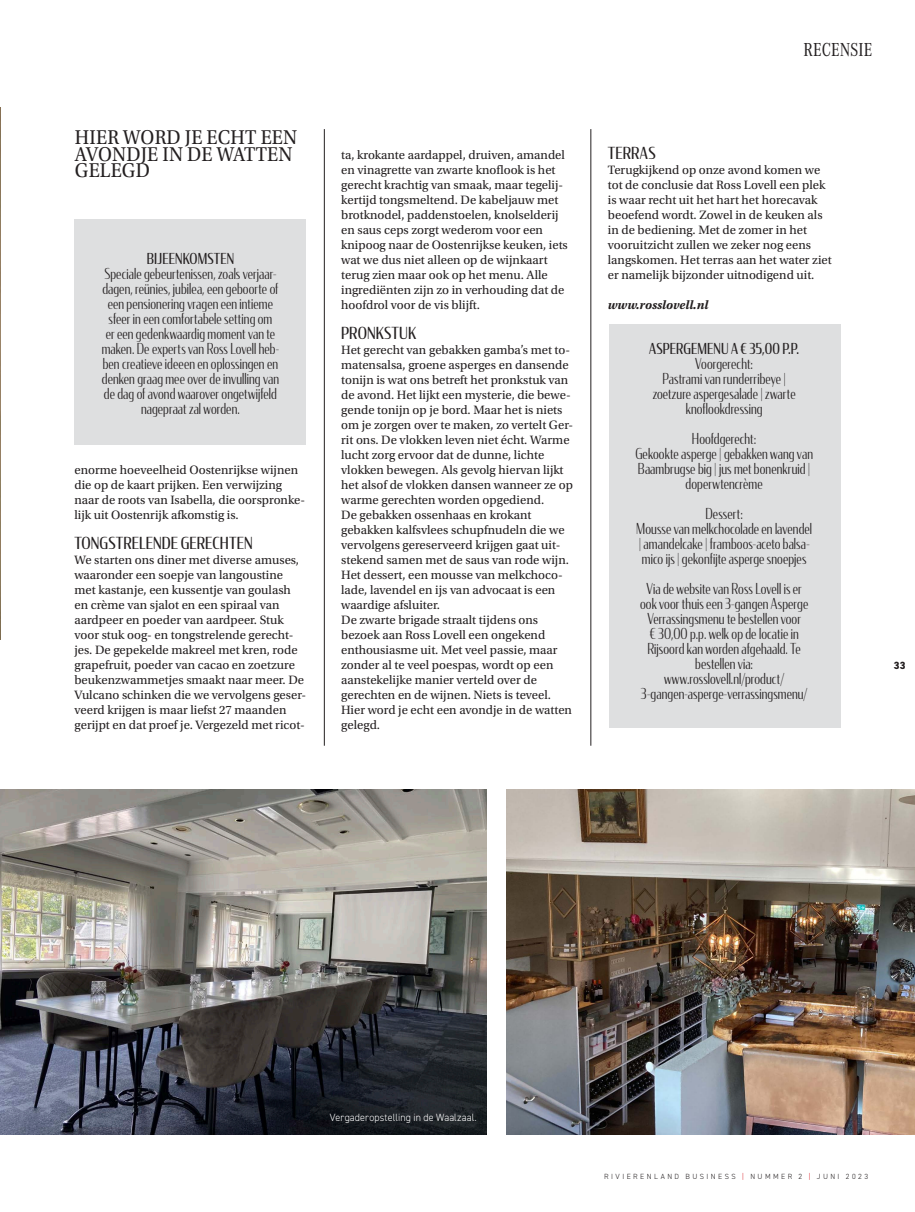
<style>
.page{position:relative;width:915px;height:1212px;background:#fff}
.page>*{position:absolute;margin:0;border:0;box-sizing:border-box;transform-origin:0 0}
.t1{font:21px/16.5px "Utopia Std";letter-spacing:.01em;color:#231f20;scale:.91 1}
.t2{font:19.5px "Corporate A Cond Pro";color:#231f20}
.t3{font:16.5px "Condor Cond";letter-spacing:.005em;color:#231f20}
.t4{font:300 15px/15px "Condor Cond";letter-spacing:.01em;color:#231f20;text-align:center;scale:.95 1}
.t5{font:15px "Condor Cond";letter-spacing:.005em;color:#231f20;scale:.95 1}
.t6{font:12.75px/15px "Utopia Std";color:#231f20}
.t7{font:italic 700 12.75px "Utopia Std";color:#231f20}
.t8{font:300 10.5px "DIN2014";letter-spacing:.01em;color:#fff;scale:.95 1}
.t9{font:800 10.5px "DIN2014";color:#231f20}
.t10{font:300 7.5px "DIN2014";letter-spacing:.325em;color:#231f20}
.s1{color:#d81c23}
</style>
<div class="page">
<hr style="left:324px;top:129px;width:1px;height:617px;background:#231f20">
<hr style="left:590px;top:129px;width:1px;height:617px;background:#231f20">
<img style="left:0;top:108px;width:1px;height:531px">
<img style="left:0;top:790px;width:486px;height:344px">
<img style="left:506px;top:790px;width:408px;height:344px">
<div style="left:608px;top:324px;width:232px;height:404px;background:#dedfe0"></div>
<div style="left:74px;top:219px;width:232px;height:226px;background:#dedfe0"></div>
<h1 class="t1" style="left:75px;top:130px;width:246px">HIER WORD JE ECHT EEN<br>AVONDJE IN DE WATTEN<br>GELEGD</h1>
<p class="t5" style="left:147px;top:249px;width:93px">BIJEENKOMSTEN</p>
<p class="t4" style="left:102px;top:266px;width:188px">Speciale gebeurtenissen, zoals verjaar&shy;dagen, reünies, jubilea, een geboorte of een pensionering vragen een intieme sfeer in een comfortabele setting om<br>er een gedenkwaardig moment van te maken. De experts van Ross Lovell heb&shy;ben creatieve ideeen en oplossingen en denken graag mee over de invulling van de dag of avond waarover ongetwijfeld nagepraat zal worden.</p>
<p class="t6" style="left:74px;top:463px;width:232px">enorme hoeveelheid Oostenrijkse wijnen die op de kaart prijken. Een verwijzing naar de roots van Isabella, die oorspronke&shy;lijk uit Oostenrijk afkomstig is.</p>
<p class="t3" style="left:74px;top:533px;width:179px">TONGSTRELENDE GERECHTEN</p>
<p class="t6" style="left:74px;top:553px;width:233px">We starten ons diner met diverse amuses, waaronder een soepje van langoustine met kastanje, een kussentje van goulash en crème van sjalot en een spiraal van aardpeer en poeder van aardpeer. Stuk voor stuk oog- en tongstrelende gerecht&shy;jes. De gepekelde makreel met kren, rode grapefruit, poeder van cacao en zoetzure beukenzwammetjes smaakt naar meer. De Vulcano schinken die we vervolgens geser&shy;veerd krijgen is maar liefst 27 maanden gerijpt en dat proef je. Vergezeld met ricot-</p>
<h2 class="t2" style="left:803px;top:36px;width:71px">RECENSIE</h2>
<p class="t6" style="left:341px;top:148px;width:228px">ta, krokante aardappel, druiven, amandel en vinagrette van zwarte knoflook is het gerecht krachtig van smaak, maar tegelij&shy;kertijd tongsmeltend. De kabeljauw met brotknodel, paddenstoelen, knolselderij en saus ceps zorgt wederom voor een knipoog naar de Oostenrijkse keuken, iets wat we dus niet alleen op de wijnkaart terug zien maar ook op het menu. Alle ingrediënten zijn zo in verhouding dat de hoofdrol voor de vis blijft.</p>
<p class="t3" style="left:341px;top:323px;width:77px">PRONKSTUK</p>
<p class="t6" style="left:341px;top:343px;width:233px">Het gerecht van gebakken gamba’s met to&shy;matensalsa, groene asperges en dansende tonijn is wat ons betreft het pronkstuk van de avond. Het lijkt een mysterie, die bewe&shy;gende tonijn op je bord. Maar het is niets om je zorgen over te maken, zo vertelt Ger&shy;rit ons. De vlokken leven niet écht. Warme lucht zorg ervoor dat de dunne, lichte vlokken bewegen. Als gevolg hiervan lijkt het alsof de vlokken dansen wanneer ze op warme gerechten worden opgediend.<br>De gebakken ossenhaas en krokant gebakken kalfsvlees schupfnudeln die we vervolgens gereserveerd krijgen gaat uit&shy;stekend samen met de saus van rode wijn.<br>Het dessert, een mousse van melkchoco&shy;lade, lavendel en ijs van advocaat is een waardige afsluiter.<br>De zwarte brigade straalt tijdens ons bezoek aan Ross Lovell een ongekend enthousiasme uit. Met veel passie, maar zonder al te veel poespas, wordt op een aanstekelijke manier verteld over de gerechten en de wijnen. Niets is teveel.<br>Hier word je echt een avondje in de watten gelegd.</p>
<p class="t3" style="left:607px;top:143px;width:49px">TERRAS</p>
<p class="t6" style="left:607px;top:163px;width:225px">Terugkijkend op onze avond komen we tot de conclusie dat Ross Lovell een plek is waar recht uit het hart het horecavak beoefend wordt. Zowel in de keuken als in de bediening. Met de zomer in het vooruitzicht zullen we zeker nog eens langskomen. Het terras aan het water ziet er namelijk bijzonder uitnodigend uit.</p>
<p class="t7" style="left:607px;top:297px;width:102px">www.rosslovell.nl</p>
<p class="t5" style="left:649px;top:339px;width:159px">ASPERGEMENU A € 35,00 P.P.</p>
<p class="t4" style="left:652px;top:356px;width:152px">Voorgerecht:<br>Pastrami van runderribeye | zoetzure aspergesalade | zwarte knoflookdressing</p>
<p class="t4" style="left:635px;top:431px;width:188px">Hoofdgerecht:<br>Gekookte asperge | gebakken wang van<br>Baambrugse big | jus met bonenkruid | doperwtencrème</p>
<p class="t4" style="left:636px;top:506px;width:186px">Dessert:<br>Mousse van melkchocolade en lavendel | amandelcake | framboos-aceto balsa&shy;mico ijs | gekonfijte asperge snoepjes</p>
<p class="t4" style="left:639px;top:581px;width:179px">Via de website van Ross Lovell is er ook voor thuis een 3-gangen Asperge<br>Verrassingsmenu te bestellen voor<br>€ 30,00 p.p. welk op de locatie in<br>Rijsoord kan worden afgehaald. Te bestellen via: www.rosslovell.nl/product/<br>3-gangen-asperge-verrassingsmenu/</p>
<p class="t9" style="left:893px;top:658px;width:14px">33</p>
<p class="t8" style="left:330px;top:1111px;width:156px">Vergaderopstelling in de Waalzaal.</p>
<p class="t10" style="left:604px;top:1172px;width:265px">RIVIERENLAND BUSINESS <span class="s1">|</span> NUMMER 2 <span class="s1">|</span> JUNI 2023</p>
</div>
